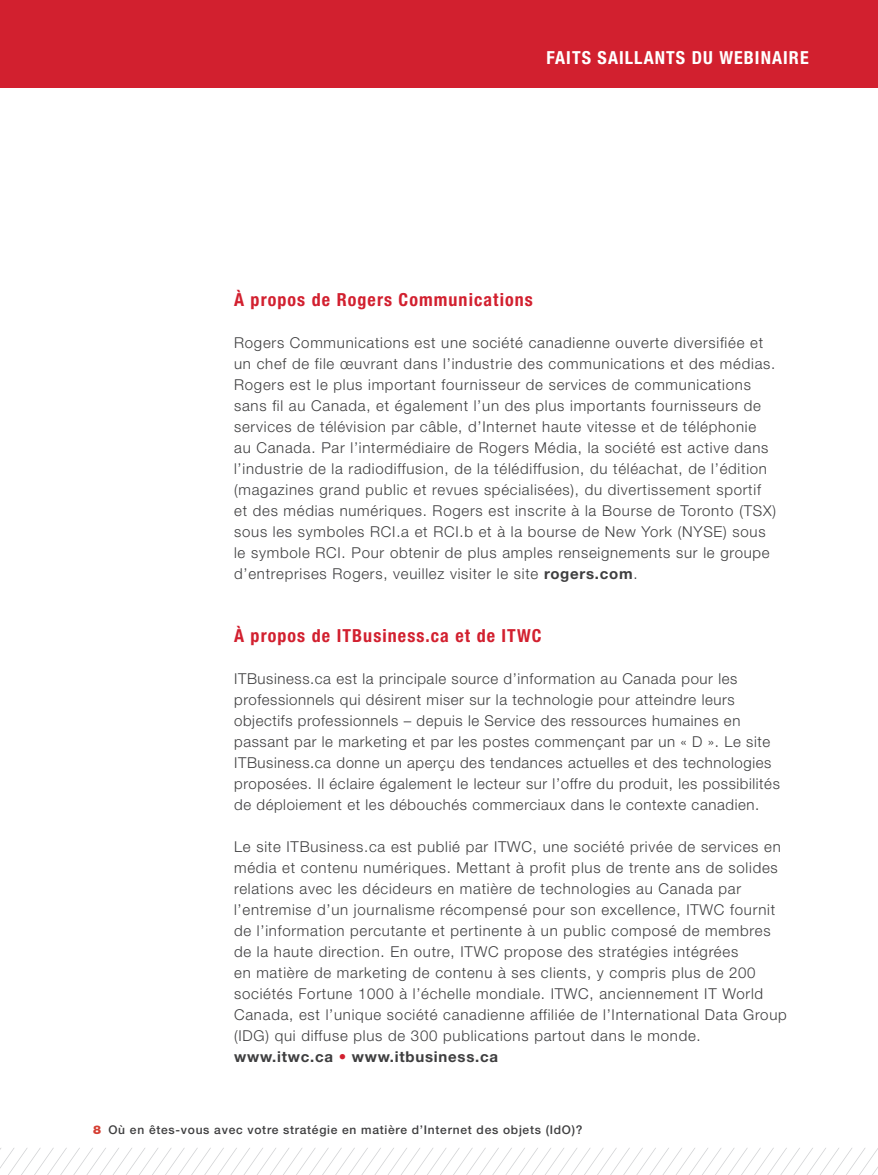
<style>
.page{position:relative;width:878px;height:1175px;background:#fff}
.page>*{position:absolute;margin:0;border:0;box-sizing:border-box;transform-origin:0 0}
.t1{font:700 condensed 18px "Helvetica Neue LT Std";letter-spacing:.06em;color:#d2202f}
.t2{font:700 condensed 18px "Helvetica Neue LT Std";letter-spacing:.06em;color:#fff}
.t3{font:300 15px/21px "Helvetica Neue LT Std";letter-spacing:.05em;color:#3e3e3f}
.t4{font:500 12px "Helvetica Neue LT Std";letter-spacing:.06em;color:#3e3e3f}
.s1{font-weight:700}
.s2{color:#d2202f}
.s3{font-weight:900;color:#d53f33}
</style>
<div class="page">
<svg style="left:0;top:1148px;width:878px;height:26px"></svg>
<div style="left:0;top:0;width:878px;height:88px;background:#d2202f"></div>
<p class="t2" style="left:546px;top:47px;width:264px">FAITS SAILLANTS DU WEBINAIRE</p>
<p class="t1" style="left:234px;top:289px;width:300px">À propos de Rogers Communications</p>
<p class="t3" style="left:234px;top:332px;width:543px">Rogers Communications est une société canadienne ouverte diversifiée et un chef de file œuvrant dans l’industrie des communications et des médias.<br>Rogers est le plus important fournisseur de services de communications sans fil au Canada, et également l’un des plus importants fournisseurs de services de télévision par câble, d’Internet haute vitesse et de téléphonie au Canada. Par l’intermédiaire de Rogers Média, la société est active dans l’industrie de la radiodiffusion, de la télédiffusion, du téléachat, de l’édition (magazines grand public et revues spécialisées), du divertissement sportif et des médias numériques. Rogers est inscrite à la Bourse de Toronto (TSX) sous les symboles RCI.a et RCI.b et à la bourse de New York (NYSE) sous le symbole RCI. Pour obtenir de plus amples renseignements sur le groupe d’entreprises Rogers, veuillez visiter le site <span class="s1">rogers.com</span>.</p>
<p class="t1" style="left:234px;top:625px;width:309px">À propos de ITBusiness.ca et de ITWC</p>
<p class="t3" style="left:234px;top:668px;width:547px">ITBusiness.ca est la principale source d’information au Canada pour les professionnels qui désirent miser sur la technologie pour atteindre leurs objectifs professionnels – depuis le Service des ressources humaines en passant par le marketing et par les postes commençant par un « D ». Le site ITBusiness.ca donne un aperçu des tendances actuelles et des technologies proposées. Il éclaire également le lecteur sur l’offre du produit, les possibilités de déploiement et les débouchés commerciaux dans le contexte canadien.</p>
<p class="t3" style="left:234px;top:836px;width:554px">Le site ITBusiness.ca est publié par ITWC, une société privée de services en média et contenu numériques. Mettant à profit plus de trente ans de solides relations avec les décideurs en matière de technologies au Canada par l’entremise d’un journalisme récompensé pour son excellence, ITWC fournit de l’information percutante et pertinente à un public composé de membres de la haute direction. En outre, ITWC propose des stratégies intégrées<br>en matière de marketing de contenu à ses clients, y compris plus de 200 sociétés Fortune 1000 à l’échelle mondiale. ITWC, anciennement IT World Canada, est l’unique société canadienne affiliée de l’International Data Group (IDG) qui diffuse plus de 300 publications partout dans le monde. <span class="s1">www.itwc.ca</span> <span class="s2">•</span> <span class="s1">www.itbusiness.ca</span></p>
<p class="t4" style="left:93px;top:1122px;width:491px"><span class="s3">8</span> Où en êtes-vous avec votre stratégie en matière d’Internet des objets (IdO)?</p>
</div>
